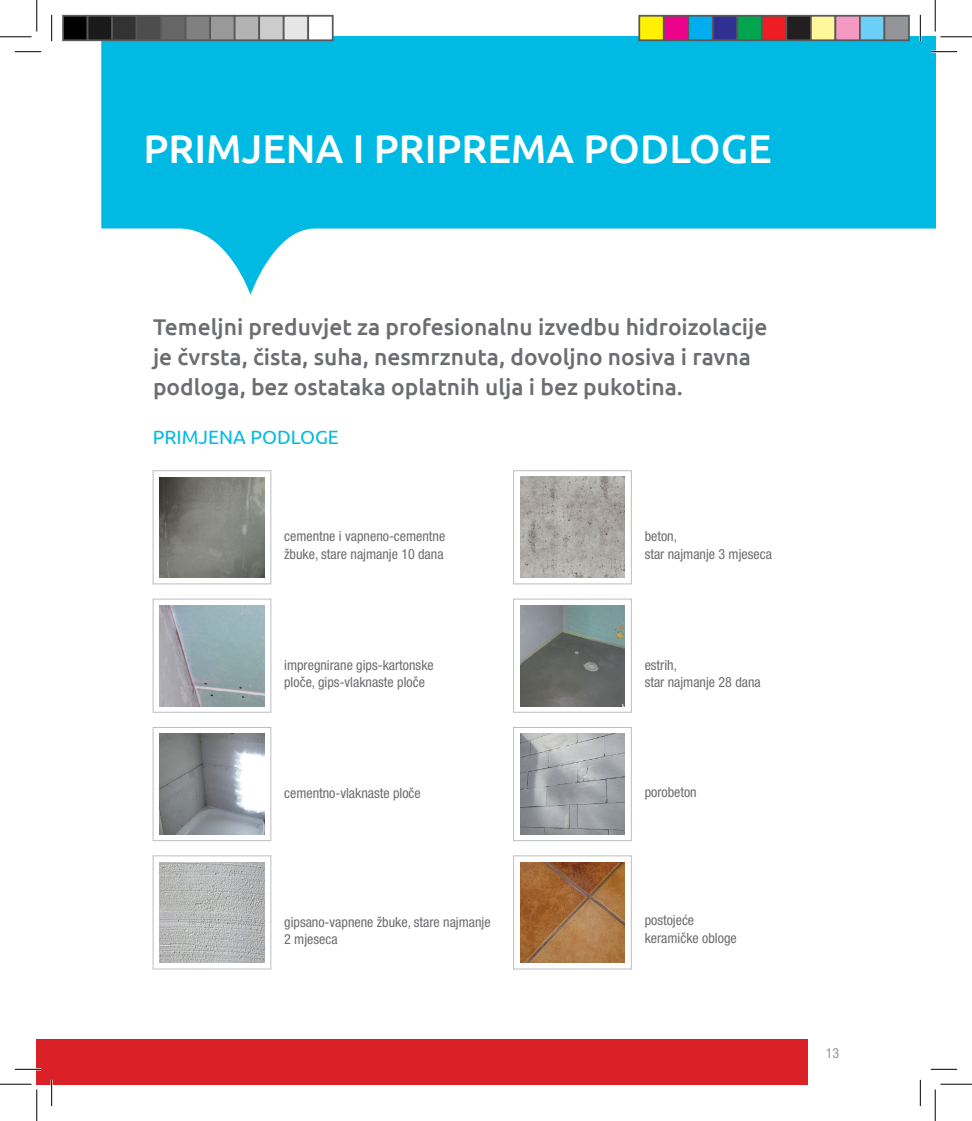
<style>
.page{position:relative;width:972px;height:1121px;background:#fff}
.page>*{position:absolute;margin:0;border:0;box-sizing:border-box;transform-origin:0 0}
.t1{font:500 40.25px "Ubuntu";color:#fff}
.t2{font:500 22.75px/29.8px "Ubuntu";color:#6c6d70}
.t3{font:19.25px "Ubuntu";color:#00bae4}
.t4{font:condensed 14px/17.5px "Helvetica Neue LT Pro";color:#6c6d70}
.t5{font:condensed 14px "Helvetica Neue LT Pro";color:#939598}
</style>
<div class="page">
<div style="left:37px;top:1039px;width:770px;height:44px;background:#da2128"></div>
<svg style="left:101px;top:37px;width:834px;height:258px;fill:#00bae4"></svg>
<div style="left:153px;top:470px;width:118px;height:114px;border:1px solid #bcbdc0"></div>
<div style="left:153px;top:598px;width:118px;height:114px;border:1px solid #bcbdc0"></div>
<div style="left:153px;top:727px;width:118px;height:113px;border:1px solid #bcbdc0"></div>
<div style="left:153px;top:855px;width:118px;height:114px;border:1px solid #bcbdc0"></div>
<div style="left:513px;top:598px;width:118px;height:114px;border:1px solid #bcbdc0"></div>
<div style="left:513px;top:727px;width:118px;height:113px;border:1px solid #bcbdc0"></div>
<div style="left:513px;top:855px;width:118px;height:114px;border:1px solid #bcbdc0"></div>
<div style="left:513px;top:470px;width:118px;height:114px;border:1px solid #bcbdc0"></div>
<img style="left:159px;top:477px;width:105px;height:100px">
<img style="left:159px;top:605px;width:105px;height:101px">
<img style="left:159px;top:733px;width:105px;height:101px">
<img style="left:159px;top:862px;width:105px;height:100px">
<img style="left:520px;top:605px;width:104px;height:101px">
<img style="left:520px;top:733px;width:104px;height:101px">
<img style="left:520px;top:862px;width:104px;height:100px">
<img style="left:520px;top:477px;width:104px;height:100px">
<hr style="left:930px;top:51px;width:26px;height:2px;background:#fff">
<hr style="left:15px;top:1067px;width:26px;height:3px;background:#fff">
<hr style="left:51px;top:1079px;width:2px;height:26px;background:#fff">
<hr style="left:919px;top:15px;width:2px;height:26px;background:#fff">
<svg style="left:15px;top:51px;width:26px;height:1px"></svg>
<svg style="left:930px;top:51px;width:26px;height:1px"></svg>
<svg style="left:15px;top:1068px;width:26px;height:1px"></svg>
<svg style="left:931px;top:1068px;width:25px;height:1px"></svg>
<svg style="left:51px;top:15px;width:1px;height:26px"></svg>
<svg style="left:51px;top:1079px;width:1px;height:26px"></svg>
<svg style="left:919px;top:15px;width:1px;height:26px"></svg>
<svg style="left:919px;top:1080px;width:1px;height:25px"></svg>
<hr style="left:0;top:36px;width:32px;height:1px;background:#000">
<hr style="left:940px;top:36px;width:31px;height:1px;background:#000">
<hr style="left:0;top:1083px;width:32px;height:1px;background:#000">
<hr style="left:940px;top:1083px;width:31px;height:1px;background:#000">
<hr style="left:36px;top:0;width:1px;height:31px;background:#000">
<hr style="left:36px;top:1089px;width:1px;height:31px;background:#000">
<hr style="left:934px;top:0;width:1px;height:31px;background:#000">
<hr style="left:934px;top:1089px;width:1px;height:31px;background:#000">
<div style="left:63px;top:16px;width:25px;height:24px;background:#000"></div>
<div style="left:62px;top:15px;width:26px;height:26px;border:2px solid #595959"></div>
<div style="left:88px;top:16px;width:24px;height:24px;background:#1a1a1a"></div>
<div style="left:87px;top:15px;width:26px;height:26px;border:2px solid #595959"></div>
<div style="left:112px;top:16px;width:25px;height:24px;background:#333"></div>
<div style="left:111px;top:15px;width:26px;height:26px;border:2px solid #595959"></div>
<div style="left:137px;top:16px;width:24px;height:24px;background:#4d4d4d"></div>
<div style="left:136px;top:15px;width:26px;height:26px;border:2px solid #595959"></div>
<div style="left:161px;top:16px;width:25px;height:24px;background:#666"></div>
<div style="left:160px;top:15px;width:26px;height:26px;border:2px solid #595959"></div>
<div style="left:186px;top:16px;width:24px;height:24px;background:#808080"></div>
<div style="left:185px;top:15px;width:26px;height:26px;border:2px solid #595959"></div>
<div style="left:210px;top:16px;width:25px;height:24px;background:#999"></div>
<div style="left:209px;top:15px;width:26px;height:26px;border:2px solid #595959"></div>
<div style="left:235px;top:16px;width:24px;height:24px;background:#b3b3b3"></div>
<div style="left:234px;top:15px;width:26px;height:26px;border:2px solid #595959"></div>
<div style="left:259px;top:16px;width:25px;height:24px;background:#ccc"></div>
<div style="left:258px;top:15px;width:26px;height:26px;border:2px solid #595959"></div>
<div style="left:284px;top:16px;width:24px;height:24px;background:#e6e6e6"></div>
<div style="left:283px;top:15px;width:26px;height:26px;border:2px solid #595959"></div>
<div style="left:308px;top:16px;width:25px;height:24px;background:#fff"></div>
<div style="left:307px;top:15px;width:26px;height:26px;border:2px solid #595959"></div>
<div style="left:639px;top:16px;width:24px;height:24px;background:#fff101"></div>
<div style="left:638px;top:15px;width:26px;height:26px;border:2px solid #595959"></div>
<div style="left:663px;top:16px;width:25px;height:24px;background:#ed028c"></div>
<div style="left:662px;top:15px;width:27px;height:26px;border:2px solid #595959"></div>
<div style="left:688px;top:16px;width:24px;height:24px;background:#00aeef"></div>
<div style="left:687px;top:15px;width:26px;height:26px;border:2px solid #595959"></div>
<div style="left:712px;top:16px;width:25px;height:24px;background:#2e3092"></div>
<div style="left:711px;top:15px;width:27px;height:26px;border:2px solid #595959"></div>
<div style="left:737px;top:16px;width:24px;height:24px;background:#00a54f"></div>
<div style="left:736px;top:15px;width:26px;height:26px;border:2px solid #595959"></div>
<div style="left:761px;top:16px;width:25px;height:24px;background:#ee1d23"></div>
<div style="left:760px;top:15px;width:27px;height:26px;border:2px solid #595959"></div>
<div style="left:786px;top:16px;width:24px;height:24px;background:#231f20"></div>
<div style="left:785px;top:15px;width:26px;height:26px;border:2px solid #595959"></div>
<div style="left:810px;top:16px;width:25px;height:24px;background:#fff79a"></div>
<div style="left:809px;top:15px;width:27px;height:26px;border:2px solid #595959"></div>
<div style="left:835px;top:16px;width:24px;height:24px;background:#f499c2"></div>
<div style="left:834px;top:15px;width:26px;height:26px;border:2px solid #595959"></div>
<div style="left:859px;top:16px;width:25px;height:24px;background:#6bcff6"></div>
<div style="left:858px;top:15px;width:27px;height:26px;border:2px solid #595959"></div>
<div style="left:884px;top:16px;width:24px;height:24px;background:#939598"></div>
<div style="left:883px;top:15px;width:26px;height:26px;border:2px solid #595959"></div>
<h1 class="t1" style="left:143px;top:123px;width:256px">PRIMJENA i priprema</h1>
<h1 class="t1" style="left:583px;top:123px;width:28px">podloge</h1>
<h2 class="t2" style="left:153px;top:311px;width:615px">Temeljni preduvjet za profesionalnu izvedbu hidroizolacije je čvrsta, čista, suha, nesmrznuta, dovoljno nosiva i ravna podloga, bez ostataka oplatnih ulja i bez pukotina.</h2>
<h3 class="t3" style="left:153px;top:425px;width:188px">PRIMJENA PODLOGE</h3>
<p class="t4" style="left:284px;top:527px;width:163px">cementne i vapneno-cementne žbuke, stare najmanje 10 dana</p>
<p class="t4" style="left:644px;top:527px;width:129px">beton,<br>star najmanje 3 mjeseca</p>
<p class="t4" style="left:284px;top:656px;width:151px">impregnirane gips-kartonske ploče, gips-vlaknaste ploče</p>
<p class="t4" style="left:644px;top:656px;width:118px">estrih,<br>star najmanje 28 dana</p>
<p class="t4" style="left:284px;top:784px;width:138px">cementno-vlaknaste ploče</p>
<p class="t4" style="left:644px;top:783px;width:54px">porobeton</p>
<p class="t4" style="left:284px;top:912px;width:208px">gipsano-vapnene žbuke, stare najmanje<br>2 mjeseca</p>
<p class="t4" style="left:644px;top:911px;width:93px">postojeće keramičke obloge</p>
<p class="t5" style="left:825px;top:1044px;width:15px">13</p>
</div>
